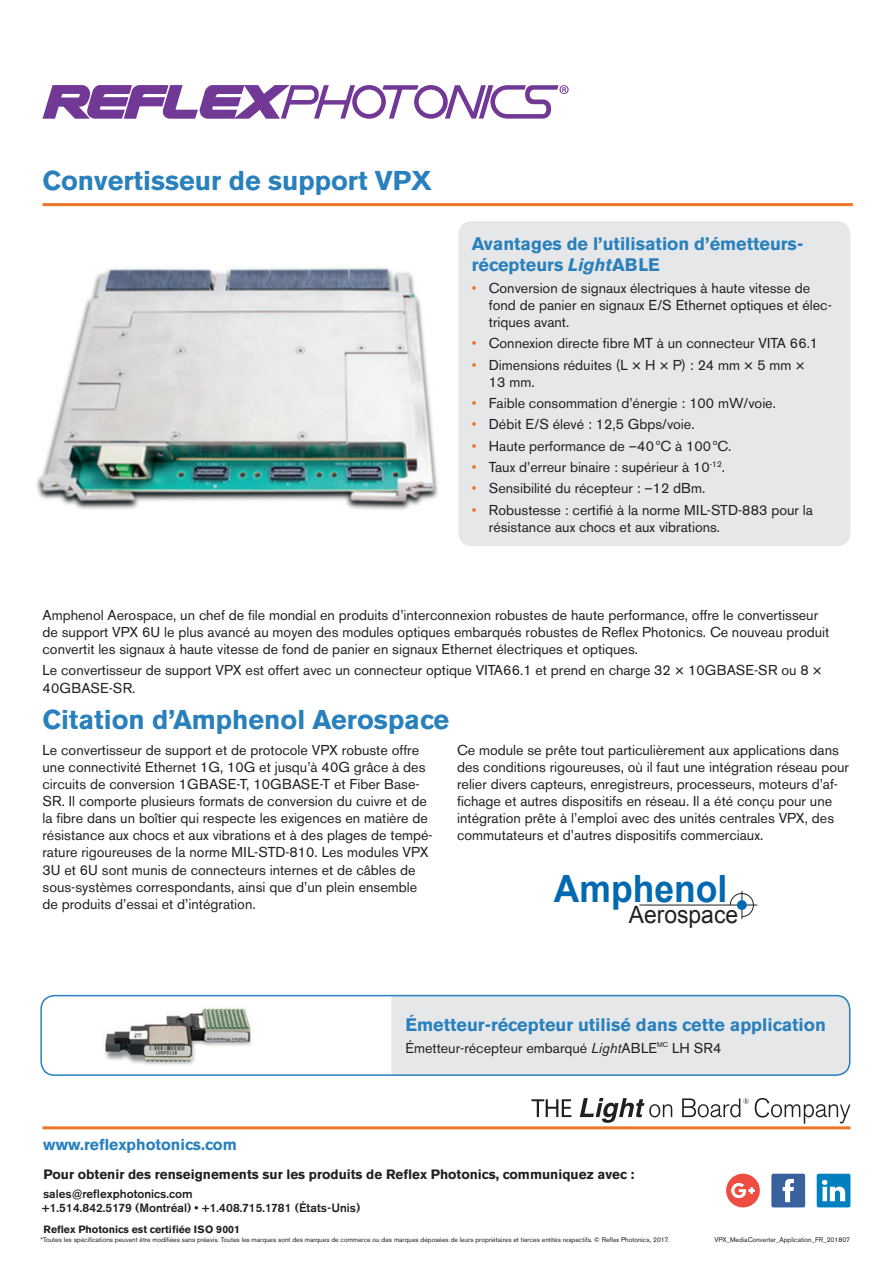
<style>
.page{position:relative;width:893px;height:1263px;background:#fff}
.page>*{position:absolute;margin:0;border:0;box-sizing:border-box;transform-origin:0 0}
.t1{font:700 37.65px "Arial";color:#0169b0;scale:.94 1}
.Title_2_span{font:700 27px "Akzidenz Grotesk BE";color:#2880bc}
.Title_0{font:700 27px "Akzidenz Grotesk BE";color:#2880bc}
.t2{font:24px "Arial";color:#231f20;scale:.96 1}
.Title_3{font:700 18px/21.6px "Akzidenz Grotesk BE";color:#2880bc}
.t3{font:700 15.75px "Akzidenz Grotesk BE";color:#2880bc}
.Text{font:14.25px/17.1px "Akzidenz Grotesk BE";color:#231f20}
.Text_span{font:14.25px/17.1px "Akzidenz Grotesk BE";color:#231f20}
.t4{font:700 13.5px "Akzidenz Grotesk BE";color:#231f20}
.t5{font:500 12px/14.4px "Akzidenz Grotesk BE";color:#231f20}
.t6{font:700 10.5px "Akzidenz Grotesk BE";color:#231f20}
.t7{font:6.75px "Akzidenz Grotesk BE";color:#231f20}
.s1{font-style:italic}
.s2{color:#ef7426}
</style>
<div class="page">
<div style="left:771px;top:1174px;width:34px;height:33px;background:#39619e;border-radius:2px"></div>
<svg style="left:783px;top:1179px;width:11px;height:23px"></svg>
<div style="left:817px;top:1174px;width:33px;height:33px;background:#0080bf;border-radius:2px"></div>
<svg style="left:822px;top:1180px;width:23px;height:21px"></svg>
<div style="left:726px;top:1174px;width:34px;height:33px;background:#ef4d42;border-radius:50%"></div>
<svg style="left:731px;top:1183px;width:24px;height:15px"></svg>
<svg style="left:43px;top:85px;width:526px;height:34px"></svg>
<div style="left:391px;top:995px;width:459px;height:79px;background:#e6e7e9"></div>
<hr style="left:43px;top:1126px;width:807px;height:3px;background:#ef7426">
<svg style="left:531px;top:1099px;width:40px;height:18px"></svg>
<svg style="left:580px;top:1098px;width:92px;height:25px"></svg>
<svg style="left:682px;top:1098px;width:67px;height:19px"></svg>
<svg style="left:755px;top:1098px;width:95px;height:26px"></svg>
<hr style="left:43px;top:203px;width:810px;height:3px;background:#ef7426">
<div style="left:458px;top:221px;width:392px;height:325px;background:#e6e7e9;border-radius:14px"></div>
<img style="left:105px;top:1007px;width:146px;height:58px">
<div style="left:40px;top:995px;width:810px;height:81px;border:2px solid #2880bc;border-radius:14px"></div>
<hr style="left:639px;top:905px;width:118px;height:1px;background:#231f20">
<svg style="left:729px;top:891px;width:25px;height:28px"></svg>
<div style="left:737px;top:900px;width:10px;height:10px;background:#0169b0;border-radius:50%"></div>
<img style="left:36px;top:267px;width:402px;height:243px">
<p class="Title_0" style="left:43px;top:165px;width:391px">Convertisseur de support VPX</p>
<p class="Title_3" style="left:472px;top:233px;width:333px">Avantages de l’utilisation d’émetteurs&shy;récepteurs <span class="s1">Light</span>ABLE</p>
<p class="Text" style="left:489px;top:279px;width:344px;text-indent:-17px"><span class="s2">•</span> Conversion de signaux électriques à haute vitesse de fond de panier en signaux E/S Ethernet optiques et élec&shy;triques avant.</p>
<p class="Text" style="left:472px;top:335px;width:348px"><span class="s2">•</span> Connexion directe fibre MT à un connecteur VITA 66.1</p>
<p class="Text" style="left:489px;top:356px;width:317px;text-indent:-17px"><span class="s2">•</span> Dimensions réduites (L × H × P) : 24 mm × 5 mm ×<br>13 mm.</p>
<p class="Text" style="left:472px;top:394px;width:306px"><span class="s2">•</span> Faible consommation d’énergie : 100 mW/voie.</p>
<p class="Text" style="left:472px;top:416px;width:224px"><span class="s2">•</span> Débit E/S élevé : 12,5 Gbps/voie.</p>
<p class="Text" style="left:472px;top:437px;width:261px"><span class="s2">•</span> Haute performance de –40ºC à 100ºC.</p>
<p class="Text" style="left:472px;top:458px;width:255px"><span class="s2">•</span> Taux d’erreur binaire : supérieur à 10<sup>-12</sup>.</p>
<p class="Text" style="left:472px;top:480px;width:235px"><span class="s2">•</span> Sensibilité du récepteur : –12 dBm.</p>
<p class="Text" style="left:489px;top:501px;width:325px;text-indent:-17px"><span class="s2">•</span> Robustesse : certifié à la norme MIL-STD-883 pour la résistance aux chocs et aux vibrations.</p>
<p class="Text_span" style="left:43px;top:606px;width:788px">Amphenol Aerospace, un chef de file mondial en produits d’interconnexion robustes de haute performance, offre le convertisseur de support VPX 6U le plus avancé au moyen des modules optiques embarqués robustes de Reflex Photonics. Ce nouveau produit convertit les signaux à haute vitesse de fond de panier en signaux Ethernet électriques et optiques.</p>
<p class="Text_span" style="left:43px;top:662px;width:781px">Le convertisseur de support VPX est offert avec un connecteur optique VITA66.1 et prend en charge 32 × 10GBASE-SR ou 8 ×<br>40GBASE-SR.</p>
<p class="Title_2_span" style="left:43px;top:704px;width:408px">Citation d’Amphenol Aerospace</p>
<p class="Text" style="left:43px;top:741px;width:392px">Le convertisseur de support et de protocole VPX robuste offre une connectivité Ethernet 1G, 10G et jusqu’à 40G grâce à des circuits de conversion 1GBASE-T, 10GBASE-T et Fiber Base-SR. Il comporte plusieurs formats de conversion du cuivre et de la fibre dans un boîtier qui respecte les exigences en matière de résistance aux chocs et aux vibrations et à des plages de tempé&shy;rature rigoureuses de la norme MIL-STD-810. Les modules VPX 3U et 6U sont munis de connecteurs internes et de câbles de sous-systèmes correspondants, ainsi que d’un plein ensemble de produits d’essai et d’intégration.</p>
<p class="Text" style="left:457px;top:741px;width:393px">Ce module se prête tout particulièrement aux applications dans des conditions rigoureuses, où il faut une intégration réseau pour relier divers capteurs, enregistreurs, processeurs, moteurs d’af&shy;fichage et autres dispositifs en réseau. Il a été conçu pour une intégration prête à l’emploi avec des unités centrales VPX, des commutateurs et d’autres dispositifs commerciaux.</p>
<p class="t1" style="left:554px;top:864px;width:186px">Amphenol</p>
<p class="t2" style="left:629px;top:899px;width:116px">Aerospace</p>
<p class="Title_3" style="left:406px;top:1014px;width:422px">Émetteur-récepteur utilisé dans cette application</p>
<p class="Text" style="left:406px;top:1039px;width:317px">Émetteur-récepteur embarqué <span class="s1">Light</span>ABLE<sup>MC</sup> LH SR4</p>
<p class="t3" style="left:43px;top:1135px;width:195px">www.reflexphotonics.com</p>
<p class="t4" style="left:43px;top:1167px;width:592px">Pour obtenir des renseignements sur les produits de Reflex Photonics, communiquez avec :</p>
<p class="t5" style="left:42px;top:1186px;width:320px">sales@reflexphotonics.com<br>+1.514.842.5179 (Montréal) • +1.408.715.1781 (États-Unis)</p>
<p class="t6" style="left:44px;top:1224px;width:198px">Reflex Photonics est certifiée ISO 9001</p>
<p class="t7" style="left:41px;top:1235px;width:630px">*Toutes les spécifications peuvent être modifiées sans préavis. Toutes les marques sont des marques de commerce ou des marques déposées de leurs propriétaires et tierces entités respectifs. © Reflex Photonics, 2017.</p>
<p class="t7" style="left:714px;top:1235px;width:137px">VPX_MediaConverter_Application_FR_201807</p>
</div>
